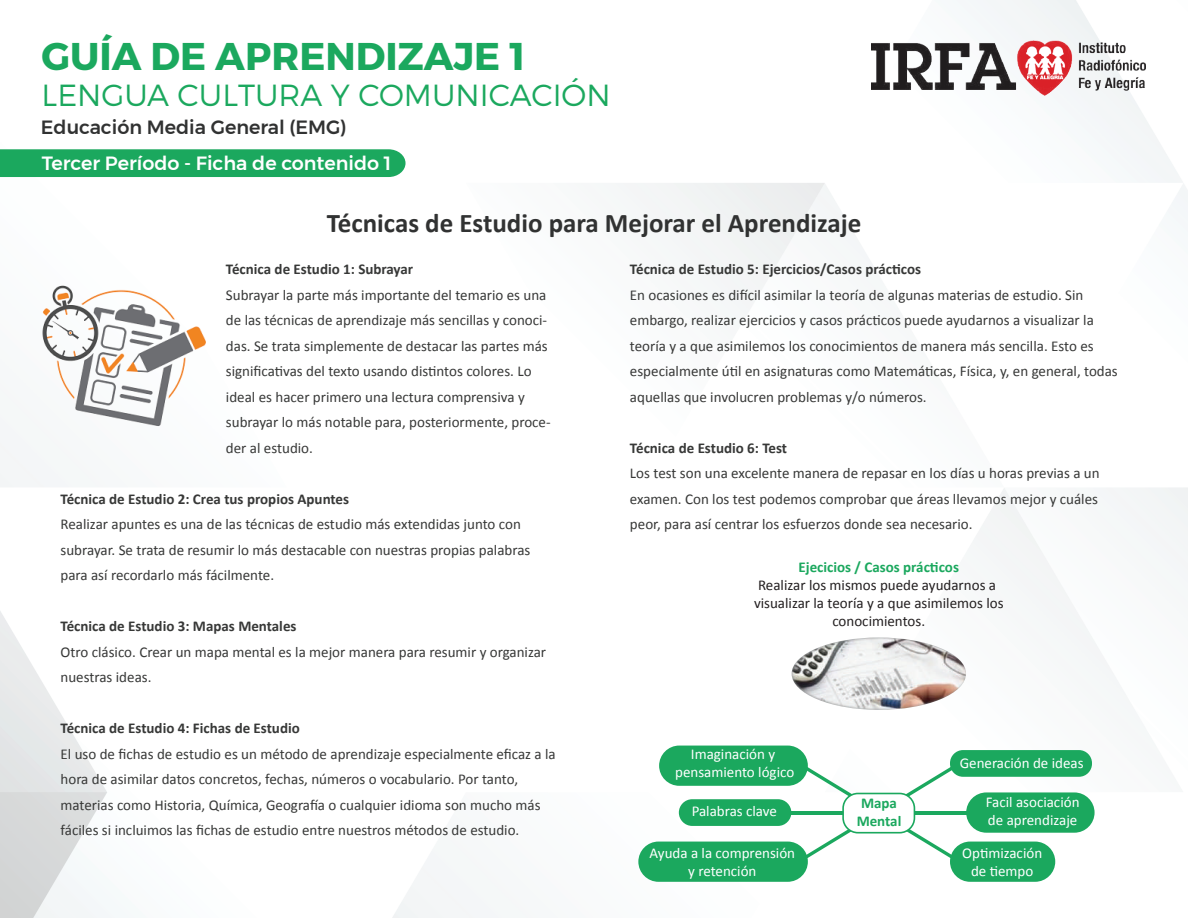
<style>
.page{position:relative;width:1188px;height:918px;background:#fff}
.page>*{position:absolute;margin:0;border:0;box-sizing:border-box;transform-origin:0 0}
.t1{font:700 38.7px "Montserrat";color:#1ba85e}
.t2{font:300 30.45px "Montserrat";color:#1ba85e}
.t3{font:700 27px "Calibri";color:#313232}
.t4{font:500 19.2px "Montserrat";color:#fff}
.t5{font:500 19.2px "Montserrat";color:#313232}
.t6{font:15px/25.5px "Calibri";color:#373837}
.t7{font:700 15px "Calibri";color:#373837}
.t8{font:15px/18px "Calibri";color:#fff;text-align:center}
.t9{font:15px/18px "Calibri";color:#231f20;text-align:center}
.t10{font:700 15px/18px "Calibri";color:#1ba85e}
</style>
<div class="page">
<img style="left:0;top:0;width:1188px;height:918px">
<div style="left:0;top:149px;width:406px;height:28px;background:#1ba85e"></div>
<img style="left:872px;top:40px;width:274px;height:55px">
<img style="left:23px;top:284px;width:198px;height:144px">
<img style="left:792px;top:637px;width:174px;height:73px">
<hr style="left:787px;top:811px;width:190px;height:3px;background:#1ba85e">
<svg style="left:797px;top:762px;width:164px;height:102px"></svg>
<div style="left:659px;top:746px;width:149px;height:40px;background:#1ba85e;border-radius:20px"></div>
<div style="left:679px;top:799px;width:112px;height:27px;background:#1ba85e;border-radius:13px"></div>
<div style="left:638px;top:842px;width:170px;height:40px;background:#1ba85e;border-radius:20px"></div>
<div style="left:950px;top:750px;width:142px;height:27px;background:#1ba85e;border-radius:13px"></div>
<div style="left:843px;top:793px;width:71px;height:40px;background:#fff;border-radius:15px"></div>
<div style="left:842px;top:793px;width:73px;height:41px;border:2px solid #1ba85e;border-radius:15px"></div>
<div style="left:966px;top:792px;width:129px;height:41px;background:#1ba85e;border-radius:20px"></div>
<div style="left:950px;top:842px;width:105px;height:40px;background:#1ba85e;border-radius:20px"></div>
<h1 class="t1" style="left:42px;top:32px;width:485px">GUÍA DE APRENDIZAJE 1</h1>
<h2 class="t2" style="left:42px;top:77px;width:571px">LENGUA CULTURA Y COMUNICACIÓN</h2>
<p class="t5" style="left:41px;top:112px;width:307px">Educación Media General (EMG)</p>
<p class="t4" style="left:42px;top:148px;width:351px">Tercer Período - Ficha de contenido 1</p>
<h3 class="t3" style="left:327px;top:204px;width:536px">Técnicas de Estudio para Mejorar el Aprendizaje</h3>
<p class="t7" style="left:226px;top:259px;width:189px">Técnica de Estudio 1: Subrayar</p>
<p class="t6" style="left:226px;top:282px;width:326px">Subrayar la parte más importante del temario es una de las técnicas de aprendizaje más sencillas y conoci&shy;das. Se trata simplemente de destacar las partes más significativas del texto usando distintos colores. Lo ideal es hacer primero una lectura comprensiva y subrayar lo más notable para, posteriormente, proce&shy;der al estudio.</p>
<p class="t7" style="left:61px;top:488px;width:290px">Técnica de Estudio 2: Crea tus propios Apuntes</p>
<p class="t6" style="left:61px;top:511px;width:471px">Realizar apuntes es una de las técnicas de estudio más extendidas junto con subrayar. Se trata de resumir lo más destacable con nuestras propias palabras para así recordarlo más fácilmente.</p>
<p class="t7" style="left:61px;top:616px;width:237px">Técnica de Estudio 3: Mapas Mentales</p>
<p class="t6" style="left:61px;top:639px;width:487px">Otro clásico. Crear un mapa mental es la mejor manera para resumir y organizar nuestras ideas.</p>
<p class="t7" style="left:61px;top:718px;width:241px">Técnica de Estudio 4: Fichas de Estudio</p>
<p class="t6" style="left:61px;top:741px;width:497px">El uso de fichas de estudio es un método de aprendizaje especialmente eficaz a la hora de asimilar datos concretos, fechas, números o vocabulario. Por tanto, materias como Historia, Química, Geografía o cualquier idioma son mucho más fáciles si incluimos las fichas de estudio entre nuestros métodos de estudio.</p>
<p class="t7" style="left:630px;top:259px;width:293px">Técnica de Estudio 5: Ejercicios/Casos prácticos</p>
<p class="t6" style="left:630px;top:282px;width:489px">En ocasiones es difícil asimilar la teoría de algunas materias de estudio. Sin embargo, realizar ejercicios y casos prácticos puede ayudarnos a visualizar la teoría y a que asimilemos los conocimientos de manera más sencilla. Esto es especialmente útil en asignaturas como Matemáticas, Física, y, en general, todas aquellas que involucren problemas y/o números.</p>
<p class="t7" style="left:630px;top:437px;width:159px">Técnica de Estudio 6: Test</p>
<p class="t6" style="left:630px;top:460px;width:471px;text-align:justify">Los test son una excelente manera de repasar en los días u horas previas a un examen. Con los test podemos comprobar que áreas llevamos mejor y cuáles peor, para así centrar los esfuerzos donde sea necesario.</p>
<p class="t10" style="left:799px;top:558px;width:162px">Ejecicios / Casos prácticos</p>
<p class="t9" style="left:754px;top:576px;width:251px">Realizar los mismos puede ayudarnos a visualizar la teoría y a que asimilemos los conocimientos.</p>
<p class="t8" style="left:675px;top:744px;width:121px">Imaginación y pensamiento lógico</p>
<p class="t8" style="left:692px;top:802px;width:87px">Palabras clave</p>
<p class="t8" style="left:650px;top:843px;width:147px">Ayuda a la comprensión y retención</p>
<p class="t8" style="left:960px;top:753px;width:125px">Generación de ideas</p>
<p class="t10" style="left:857px;top:794px;width:46px">Mapa<br>Mental</p>
<p class="t8" style="left:986px;top:793px;width:95px;text-align:left">Facil asociación de aprendizaje</p>
<p class="t8" style="left:962px;top:843px;width:81px">Optimización de tiempo</p>
</div>
